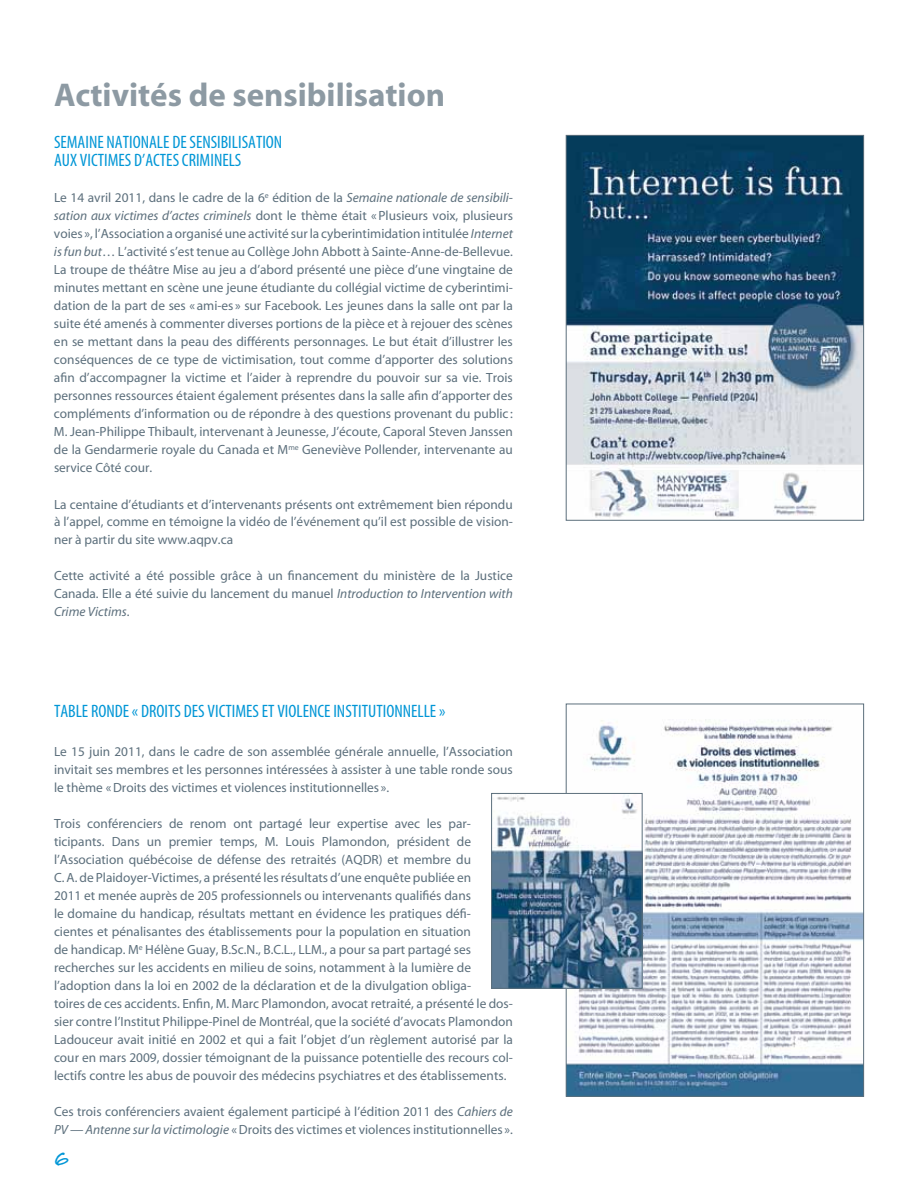
<style>
.page{position:relative;width:918px;height:1188px;background:#fff}
.page>*{position:absolute;margin:0;border:0;box-sizing:border-box;transform-origin:0 0}
.t1{font:33px "Myriad MM 700 600";color:#8d9aa3}
.t2{font:24px "Bradley Hand ITCTT Bold";color:#0096d6}
.t3{font:18px/18px "Myriad MM 400 300";color:#0096d6}
.t4{font:13.35px/18px "Myriad MM 400 600";color:#5c6f7c;text-align:justify}
.t5{font:13.35px "Myriad MM It 400 600";color:#5c6f7c}
.s1{font-family:"Myriad MM It 400 600"}
.s2{font-family:"Myriad MM 400 600"}
</style>
<div class="page">
<img style="left:568px;top:137px;width:294px;height:380px">
<div style="left:566px;top:135px;width:298px;height:386px;border:1px solid #5c6f7c"></div>
<img style="left:568px;top:719px;width:294px;height:376px">
<div style="left:566px;top:704px;width:298px;height:393px;border:1px solid #5c6f7c"></div>
<img style="left:493px;top:795px;width:147px;height:192px">
<div style="left:491px;top:793px;width:151px;height:196px;border:1px solid #5c6f7c"></div>
<h1 class="t1" style="left:54px;top:79px;width:393px">Activités de sensibilisation</h1>
<h3 class="t3" style="left:54px;top:134px;width:230px">SEMAINE NATIONALE DE SENSIBILISATION<br>AUX VICTIMES D’ACTES CRIMINELS</h3>
<p class="t4" style="left:54px;top:190px;width:461px">Le 14 avril 2011, dans le cadre de la 6<sup>e</sup> édition de la <span class="s1">Semaine nationale de sensibili&shy;sation aux victimes d’actes criminels</span> dont le thème était «Plusieurs voix, plusieurs voies », l’Association a organisé une activité sur la cyberintimidation intitulée <span class="s1">Internet is fun but</span>… L’activité s’est tenue au Collège John Abbott à Sainte-Anne-de-Bellevue.<br>La troupe de théâtre Mise au jeu a d’abord présenté une pièce d’une vingtaine de minutes mettant en scène une jeune étudiante du collégial victime de cyberintimi&shy;dation de la part de ses « ami-es » sur Facebook. Les jeunes dans la salle ont par la suite été amenés à commenter diverses portions de la pièce et à rejouer des scènes en se mettant dans la peau des différents personnages. Le but était d’illustrer les conséquences de ce type de victimisation, tout comme d’apporter des solutions afin d’accompagner la victime et l’aider à reprendre du pouvoir sur sa vie. Trois personnes ressources étaient également présentes dans la salle afin d’apporter des compléments d’information ou de répondre à des questions provenant du public :<br>M. Jean-Philippe Thibault, intervenant à Jeunesse, J’écoute, Caporal Steven Janssen de la Gendarmerie royale du Canada et M<sup>me</sup> Geneviève Pollender, intervenante au service Côté cour.</p>
<p class="t4" style="left:54px;top:496px;width:460px">La centaine d’étudiants et d’intervenants présents ont extrêmement bien répondu à l’appel, comme en témoigne la vidéo de l’événement qu’il est possible de vision&shy;ner à partir du site www.aqpv.ca</p>
<p class="t4" style="left:54px;top:568px;width:460px">Cette activité a été possible grâce à un financement du ministère de la Justice<br>Canada. Elle a été suivie du lancement du manuel <span class="s1">Introduction to Intervention with</span></p>
<p class="t5" style="left:54px;top:606px;width:77px">Crime Victims<span class="s2">.</span></p>
<h3 class="t3" style="left:54px;top:703px;width:393px">TABLE RONDE « DROITS DES VICTIMES ET VIOLENCE INSTITUTIONNELLE »</h3>
<p class="t4" style="left:54px;top:743px;width:460px">Le 15 juin 2011, dans le cadre de son assemblée générale annuelle, l’Association invitait ses membres et les personnes intéressées à assister à une table ronde sous le thème «Droits des victimes et violences institutionnelles ».</p>
<p class="t4" style="left:54px;top:815px;width:460px;text-align:left">Trois conférenciers de renom ont partagé leur expertise avec les par&shy;ticipants. Dans un premier temps, M. Louis Plamondon, président de l’Association québécoise de défense des retraités (AQDR) et membre du<br>C. A. de Plaidoyer-Victimes, a présenté les résultats d’une enquête publiée en<br>2011 et menée auprès de 205 professionnels ou intervenants qualifiés dans<br>le domaine du handicap, résultats mettant en évidence les pratiques défi&shy;cientes et pénalisantes des établissements pour la population en situation<br>de handicap. M<sup>e</sup> Hélène Guay, B.Sc.N., B.C.L., LLM., a pour sa part partagé ses recherches sur les accidents en milieu de soins, notamment à la lumière de l’adoption dans la loi en 2002 de la déclaration et de la divulgation obliga-<br>toires de ces accidents. Enfin, M. Marc Plamondon, avocat retraité, a présenté le dos&shy;sier contre l’Institut Philippe-Pinel de Montréal, que la société d’avocats Plamondon Ladouceur avait initié en 2002 et qui a fait l’objet d’un règlement autorisé par la cour en mars 2009, dossier témoignant de la puissance potentielle des recours col&shy;lectifs contre les abus de pouvoir des médecins psychiatres et des établissements.</p>
<p class="t4" style="left:54px;top:1103px;width:460px">Ces trois conférenciers avaient également participé à l’édition 2011 des <span class="s1">Cahiers de<br>PV — Antenne sur la victimologie</span> «Droits des victimes et violences institutionnelles ».</p>
<h2 class="t2" style="left:54px;top:1145px;width:17px">6</h2>
</div>
